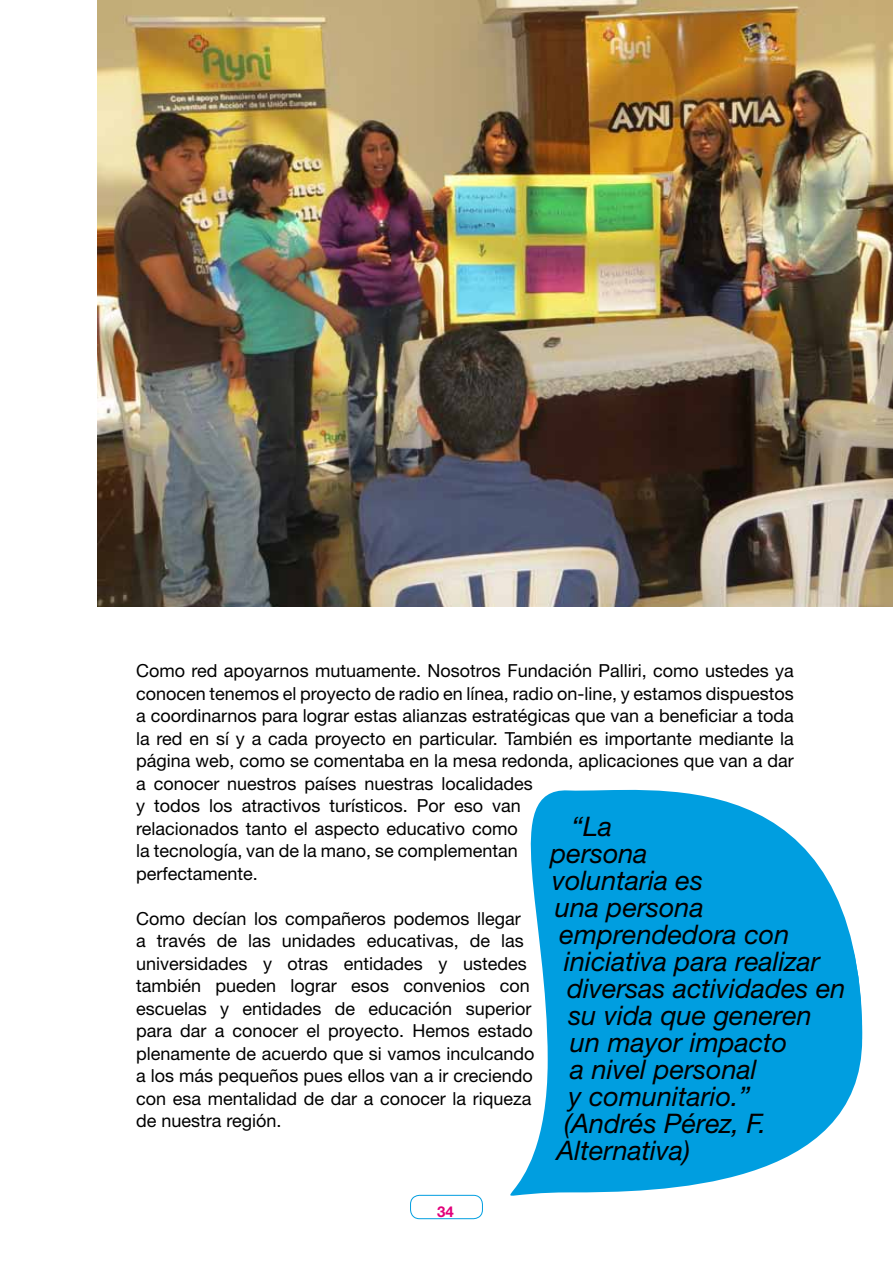
<style>
.page{position:relative;width:893px;height:1263px;background:#fff}
.page>*{position:absolute;margin:0;border:0;box-sizing:border-box;transform-origin:0 0}
.t1{font:italic 27px "Helvetica Neue LT Std";color:#000}
.t2{font:18px/22.5px "Helvetica Neue LT Std";color:#000}
.t3{font:700 15px "Helvetica Neue LT Std";color:#e2007a}
</style>
<div class="page">
<div style="left:410px;top:1195px;width:73px;height:24px;border:1px solid #009ee0;border-radius:9px"></div>
<img style="left:98px;top:0;width:795px;height:607px">
<svg style="left:480px;top:789px;width:382px;height:413px;fill:#009ee0"></svg>
<p class="t2" style="left:136px;top:659px;width:659px">Como red apoyarnos mutuamente. Nosotros Fundación Palliri, como ustedes ya conocen tenemos el proyecto de radio en línea, radio on-line, y estamos dispuestos a coordinarnos para lograr estas alianzas estratégicas que van a beneficiar a toda la red en sí y a cada proyecto en particular. También es importante mediante la página web, como se comentaba en la mesa redonda, aplicaciones que van a dar a conocer nuestros países nuestras localidades<br>y todos los atractivos turísticos. Por eso van<br>relacionados tanto el aspecto educativo como<br>la tecnología, van de la mano, se complementan<br>perfectamente.</p>
<p class="t2" style="left:136px;top:907px;width:400px">Como decían los compañeros podemos llegar a través de las unidades educativas, de las universidades y otras entidades y ustedes también pueden lograr esos convenios con escuelas y entidades de educación superior para dar a conocer el proyecto. Hemos estado plenamente de acuerdo que si vamos inculcando a los más pequeños pues ellos van a ir creciendo con esa mentalidad de dar a conocer la riqueza de nuestra región.</p>
<h1 class="t1" style="left:572px;top:810px;width:42px">“La</h1>
<h1 class="t1" style="left:551px;top:837px;width:99px">persona</h1>
<h1 class="t1" style="left:552px;top:864px;width:153px">voluntaria es</h1>
<h1 class="t1" style="left:555px;top:891px;width:150px">una persona</h1>
<h1 class="t1" style="left:560px;top:918px;width:231px">emprendedora con</h1>
<h1 class="t1" style="left:564px;top:945px;width:257px">iniciativa para realizar</h1>
<h1 class="t1" style="left:567px;top:972px;width:280px">diversas actividades en</h1>
<h1 class="t1" style="left:569px;top:999px;width:245px">su vida que generen</h1>
<h1 class="t1" style="left:570px;top:1026px;width:219px">un mayor impacto</h1>
<h1 class="t1" style="left:570px;top:1053px;width:188px">a nivel personal</h1>
<h1 class="t1" style="left:569px;top:1080px;width:183px">y comunitario.”</h1>
<h1 class="t1" style="left:564px;top:1107px;width:204px">(Andrés Pérez, F.</h1>
<h1 class="t1" style="left:557px;top:1134px;width:135px">Alternativa)</h1>
<p class="t3" style="left:437px;top:1203px;width:18px">34</p>
</div>
